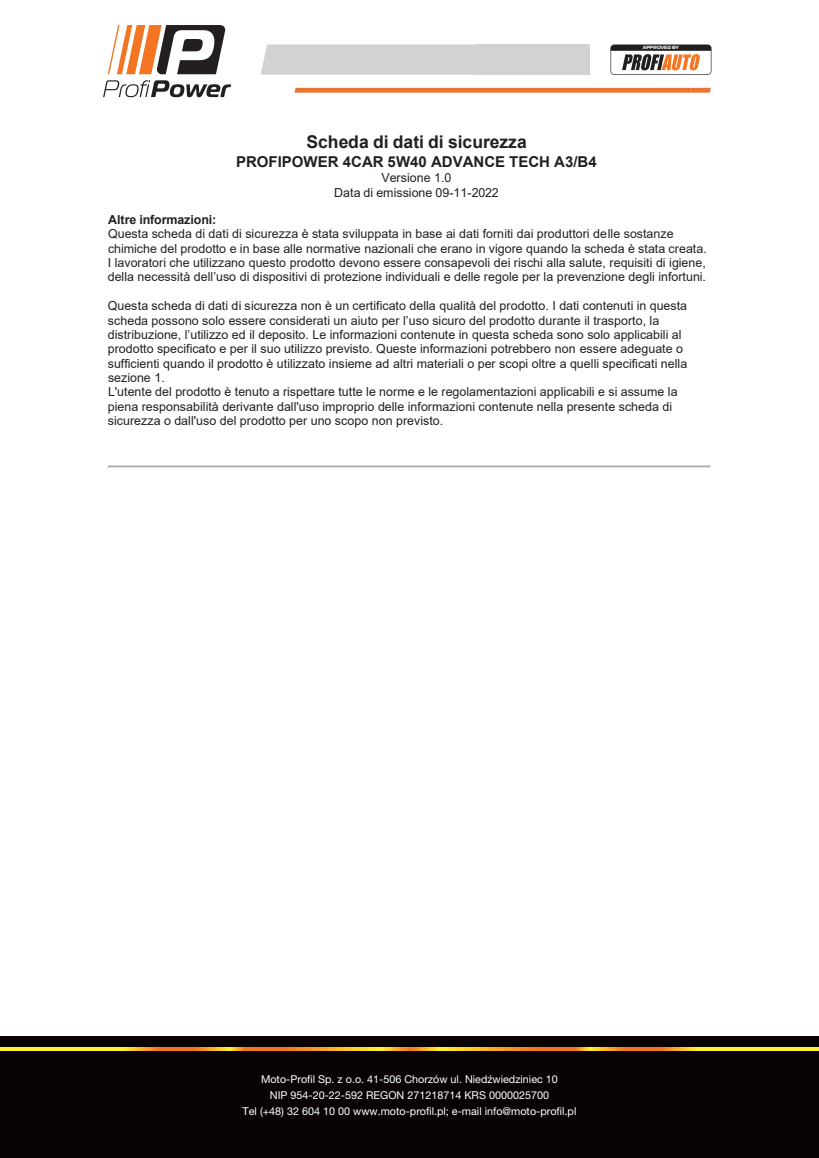
<style>
.page{position:relative;width:819px;height:1158px;background:#fff}
.page>*{position:absolute;margin:0;border:0;box-sizing:border-box;transform-origin:0 0}
.t1{font:700 17.5px "Arial";color:#231f20}
.t2{font:700 15px "Arial";color:#231f20}
.t3{font:12.5px/14.4px "Arial";color:#231f20}
.t4{font:700 12.5px "Arial";letter-spacing:-.01em;color:#231f20}
.t5{font:10.75px/16.2px "Helvetica Neue LT Pro";color:#fff;text-align:center}
.t6{font:700 4.62px "Magistral";color:#fff}
</style>
<div class="page">
<svg style="left:108px;top:465px;width:603px;height:3px;background:#cacacd"></svg>
<div style="left:0;top:1036px;width:819px;height:122px;background:#080302"></div>
<svg style="left:0;top:1048px;width:819px;height:2px;background:#fab927"></svg>
<svg style="left:108px;top:25px;width:118px;height:49px"></svg>
<svg style="left:103px;top:80px;width:128px;height:17px"></svg>
<svg style="left:261px;top:44px;width:214px;height:31px;background:#d2d3d5"></svg>
<div style="left:475px;top:44px;width:114px;height:31px;background:#d1d2d4"></div>
<svg style="left:294px;top:88px;width:417px;height:5px;background:#ea7e40"></svg>
<svg style="left:610px;top:45px;width:101px;height:30px"></svg>
<h1 class="t1" style="left:306px;top:130px;width:222px">Scheda di dati di sicurezza</h1>
<p class="t2" style="left:236px;top:151px;width:362px">PROFIPOWER 4CAR 5W40 ADVANCE TECH A3/B4</p>
<p class="t3" style="left:334px;top:171px;width:166px;text-align:center">Versione 1.0<br>Data di emissione 09-11-2022</p>
<p class="t6" style="left:643px;top:45px;width:37px">APPROVED BY</p>
<p class="t4" style="left:108px;top:210px;width:110px">Altre informazioni:</p>
<p class="t3" style="left:108px;top:226px;width:600px">Questa scheda di dati di sicurezza è stata sviluppata in base ai dati forniti dai produttori delle sostanze chimiche del prodotto e in base alle normative nazionali che erano in vigore quando la scheda è stata creata.<br>I lavoratori che utilizzano questo prodotto devono essere consapevoli dei rischi alla salute, requisiti di igiene, della necessità dell’uso di dispositivi di protezione individuali e delle regole per la prevenzione degli infortuni.</p>
<p class="t3" style="left:108px;top:298px;width:581px">Questa scheda di dati di sicurezza non è un certificato della qualità del prodotto. I dati contenuti in questa scheda possono solo essere considerati un aiuto per l’uso sicuro del prodotto durante il trasporto, la distribuzione, l’utilizzo ed il deposito. Le informazioni contenute in questa scheda sono solo applicabili al prodotto specificato e per il suo utilizzo previsto. Queste informazioni potrebbero non essere adeguate o sufficienti quando il prodotto è utilizzato insieme ad altri materiali o per scopi oltre a quelli specificati nella sezione 1.<br>L'utente del prodotto è tenuto a rispettare tutte le norme e le regolamentazioni applicabili e si assume la piena responsabilità derivante dall'uso improprio delle informazioni contenute nella presente scheda di sicurezza o dall'uso del prodotto per uno scopo non previsto.</p>
<p class="t5" style="left:243px;top:1070px;width:335px">Moto-Profil Sp. z o.o. 41-506 Chorzów ul. Niedźwiedziniec 10<br>NIP 954-20-22-592 REGON 271218714 KRS 0000025700<br>Tel (+48) 32 604 10 00 www.moto-profil.pl; e-mail info@moto-profil.pl</p>
</div>
